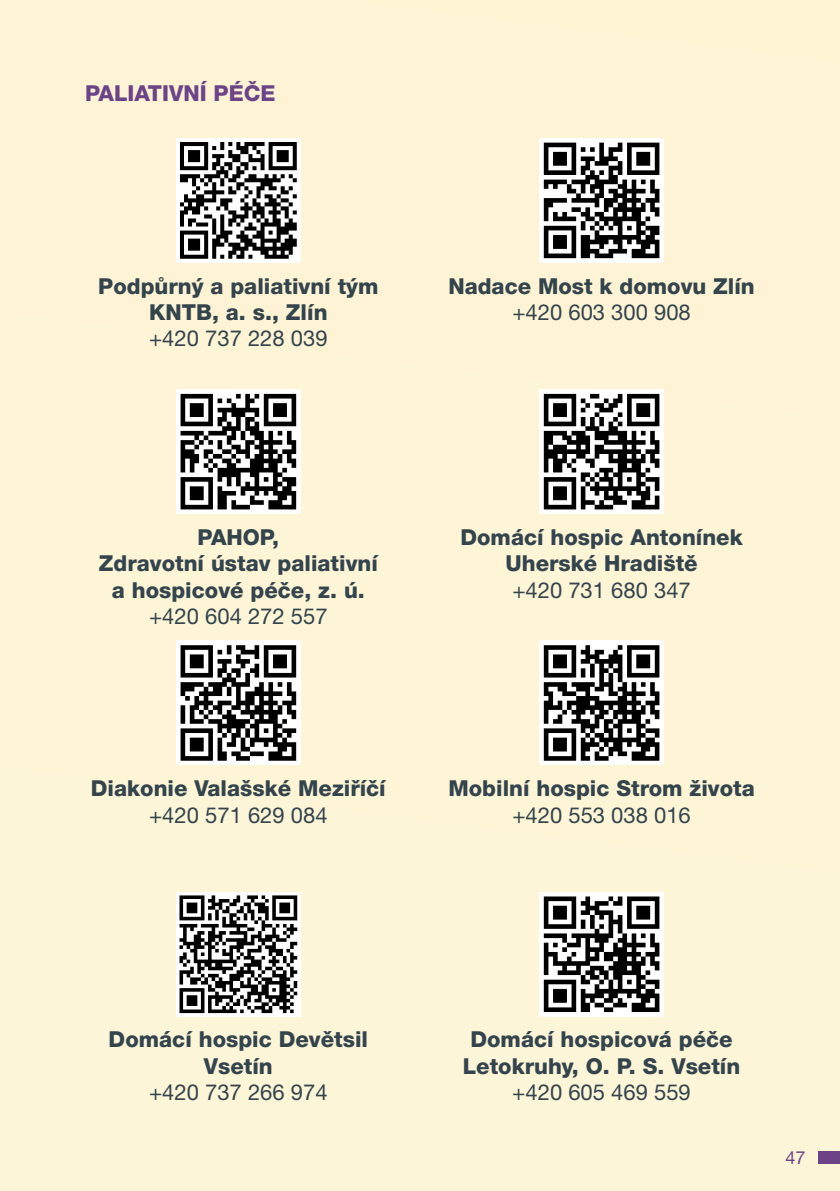
<style>
.page{position:relative;width:840px;height:1191px;background:#fff}
.page>*{position:absolute;margin:0;border:0;box-sizing:border-box;transform-origin:0 0}
.t1{font:800 22px/26.4px "Helvetica Neue LT Pro";color:#33444d;text-align:center}
.t2{font:22px "Helvetica Neue LT Pro";color:#33444d}
.t3{font:800 22px "Helvetica Neue LT Pro";color:#6d4388}
.t4{font:18px "Helvetica Neue LT Pro";color:#6d4388}
</style>
<div class="page">
<div style="left:0;top:0;width:839px;height:1191px;background:#fdf5d6"></div>
<div style="left:818px;top:1151px;width:21px;height:13px;background:#6d4388"></div>
<div style="left:176px;top:892px;width:124px;height:124px;background:#fff"></div>
<svg style="left:179px;top:895px;width:118px;height:118px"></svg>
<div style="left:539px;top:892px;width:124px;height:124px;background:#fff"></div>
<svg style="left:543px;top:896px;width:116px;height:116px"></svg>
<div style="left:176px;top:138px;width:124px;height:125px;background:#fff"></div>
<svg style="left:180px;top:142px;width:116px;height:117px"></svg>
<svg style="left:539px;top:138px;width:124px;height:125px"></svg>
<svg style="left:543px;top:143px;width:116px;height:115px"></svg>
<svg style="left:176px;top:389px;width:124px;height:125px"></svg>
<svg style="left:180px;top:394px;width:116px;height:115px"></svg>
<svg style="left:539px;top:389px;width:124px;height:125px"></svg>
<svg style="left:543px;top:394px;width:116px;height:115px"></svg>
<div style="left:176px;top:640px;width:124px;height:125px;background:#fff"></div>
<svg style="left:180px;top:645px;width:116px;height:115px"></svg>
<div style="left:539px;top:640px;width:124px;height:125px;background:#fff"></div>
<svg style="left:543px;top:645px;width:116px;height:115px"></svg>
<p class="t3" style="left:85px;top:80px;width:192px">PALIATIVNÍ PÉČE</p>
<p class="t1" style="left:98px;top:272px;width:281px">Podpůrný a paliativní tým<br>KNTB, a. s., Zlín</p>
<p class="t2" style="left:149px;top:325px;width:180px">+420 737 228 039</p>
<p class="t1" style="left:448px;top:272px;width:308px">Nadace Most k domovu Zlín</p>
<p class="t2" style="left:512px;top:299px;width:180px">+420 603 300 908</p>
<p class="t1" style="left:99px;top:524px;width:280px">PAHOP,<br>Zdravotní ústav paliativní a hospicové péče, z. ú.</p>
<p class="t2" style="left:149px;top:603px;width:180px">+420 604 272 557</p>
<p class="t1" style="left:91px;top:775px;width:296px">Diakonie Valašské Meziříčí</p>
<p class="t2" style="left:149px;top:801px;width:180px">+420 571 629 084</p>
<p class="t1" style="left:460px;top:524px;width:283px">Domácí hospic Antonínek<br>Uherské Hradiště</p>
<p class="t2" style="left:512px;top:577px;width:180px">+420 731 680 347</p>
<p class="t1" style="left:448px;top:775px;width:308px">Mobilní hospic Strom života</p>
<p class="t2" style="left:512px;top:801px;width:180px">+420 553 038 016</p>
<p class="t1" style="left:109px;top:1026px;width:261px">Domácí hospic Devětsil<br>Vsetín</p>
<p class="t2" style="left:149px;top:1079px;width:180px">+420 737 266 974</p>
<p class="t1" style="left:462px;top:1026px;width:279px">Domácí hospicová péče<br>Letokruhy, O. P. S. Vsetín</p>
<p class="t2" style="left:512px;top:1079px;width:180px">+420 605 469 559</p>
<p class="t4" style="left:785px;top:1147px;width:22px">47</p>
</div>
